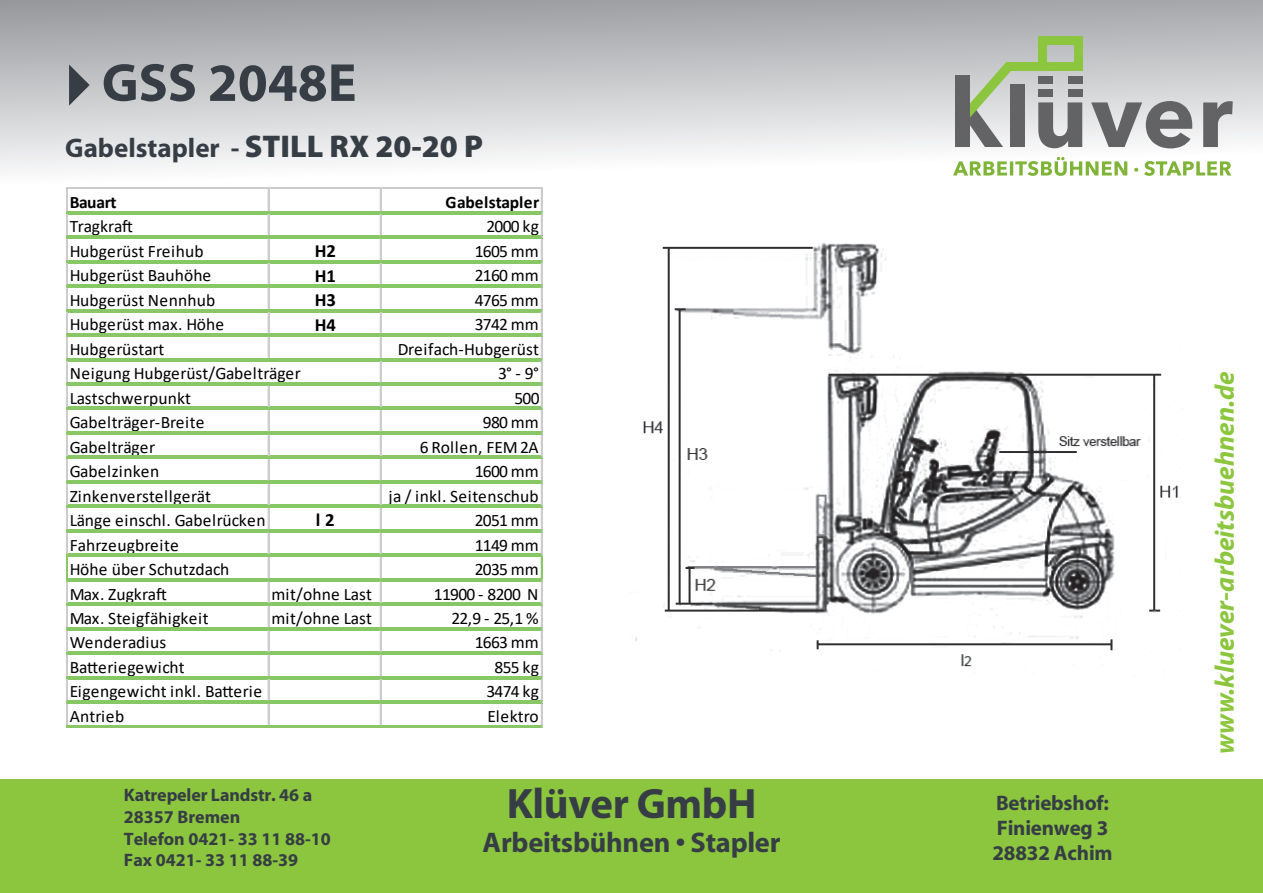
<style>
.page{position:relative;width:1263px;height:893px;background:#fff}
.page>*{position:absolute;margin:0;border:0;box-sizing:border-box;transform-origin:0 0}
.t1{font:700 54px "Myriad";color:#363d44}
.t2{font:700 42.75px "Myriad";letter-spacing:-.01em;color:#363d44}
.t3{font:700 28.5px "Myriad";letter-spacing:-.01em;color:#363d44}
.t4{font:italic 700 27px "Myriad Pro";color:#8bc63e}
.t5{font:700 27px "Myriad Pro";color:#363d44}
.t6{font:700 21px/25.2px "Myriad";letter-spacing:-.01em;color:#363d44}
.t7{font:700 18.6px "Calibri";letter-spacing:-.005em;color:#000}
.t8{font:700 18px/21.6px "Myriad";color:#363d44}
.t9{font:17.55px "Calibri";letter-spacing:.005em;color:#000}
.t10{font:700 17.55px "Calibri";letter-spacing:-.005em;color:#000}
.t11{font:17.55px "Calibri";letter-spacing:-.04em;color:#000}
.s1{font-weight:900;font-size:31.5px}
</style>
<div class="page">
<div style="left:0;top:0;width:1263px;height:185px;background:linear-gradient(to bottom,#9d9fa2,#fff)"></div>
<svg style="left:69px;top:64px;width:21px;height:42px"></svg>
<div style="left:0;top:779px;width:1263px;height:114px;background:#8bc63e"></div>
<img style="left:635px;top:243px;width:543px;height:424px">
<svg style="left:957px;top:63px;width:56px;height:84px;background:#bbc4b2"></svg>
<div style="left:1010px;top:84px;width:15px;height:63px;background:#636366"></div>
<svg style="left:1091px;top:101px;width:101px;height:47px"></svg>
<svg style="left:1203px;top:101px;width:30px;height:46px"></svg>
<svg style="left:1038px;top:102px;width:44px;height:46px;background:#89898c"></svg>
<div style="left:1006px;top:63px;width:76px;height:8px;background:#8bc63e"></div>
<div style="left:955px;top:75px;width:15px;height:72px;background:#636366"></div>
<div style="left:1038px;top:37px;width:44px;height:8px;background:#8bc63e"></div>
<div style="left:1038px;top:40px;width:8px;height:24px;background:#8bc63e"></div>
<div style="left:1074px;top:40px;width:8px;height:30px;background:#8bc63e"></div>
<svg style="left:953px;top:157px;width:278px;height:19px"></svg>
<div style="left:1068px;top:76px;width:14px;height:8px;background:#636366"></div>
<div style="left:1068px;top:89px;width:14px;height:8px;background:#636366"></div>
<div style="left:1038px;top:76px;width:15px;height:8px;background:#636366"></div>
<div style="left:1038px;top:89px;width:15px;height:8px;background:#636366"></div>
<hr style="left:66px;top:211px;width:476px;height:3px;background:#87c765">
<hr style="left:66px;top:235px;width:476px;height:4px;background:#87c765">
<hr style="left:66px;top:260px;width:476px;height:3px;background:#87c765">
<hr style="left:66px;top:284px;width:476px;height:4px;background:#87c765">
<hr style="left:66px;top:309px;width:476px;height:3px;background:#87c765">
<hr style="left:66px;top:333px;width:476px;height:4px;background:#87c765">
<hr style="left:66px;top:358px;width:476px;height:3px;background:#87c765">
<hr style="left:66px;top:382px;width:476px;height:4px;background:#87c765">
<svg style="left:268px;top:189px;width:1px;height:169px"></svg>
<hr style="left:66px;top:407px;width:476px;height:3px;background:#87c765">
<hr style="left:66px;top:431px;width:476px;height:4px;background:#87c765">
<hr style="left:66px;top:456px;width:476px;height:3px;background:#87c765">
<hr style="left:66px;top:480px;width:476px;height:4px;background:#87c765">
<hr style="left:66px;top:505px;width:476px;height:3px;background:#87c765">
<hr style="left:66px;top:529px;width:476px;height:4px;background:#87c765">
<hr style="left:66px;top:554px;width:476px;height:3px;background:#87c765">
<hr style="left:66px;top:578px;width:476px;height:4px;background:#87c765">
<hr style="left:66px;top:602px;width:476px;height:4px;background:#87c765">
<hr style="left:66px;top:627px;width:476px;height:3px;background:#87c765">
<hr style="left:66px;top:651px;width:476px;height:4px;background:#87c765">
<hr style="left:66px;top:676px;width:476px;height:3px;background:#87c765">
<hr style="left:66px;top:700px;width:476px;height:4px;background:#87c765">
<hr style="left:66px;top:725px;width:476px;height:2px;background:#87c765">
<svg style="left:66px;top:189px;width:1px;height:536px"></svg>
<svg style="left:268px;top:386px;width:1px;height:339px"></svg>
<svg style="left:380px;top:189px;width:1px;height:536px"></svg>
<hr style="left:66px;top:188px;width:476px;height:1px;background:#caccce">
<svg style="left:541px;top:188px;width:2px;height:539px"></svg>
<h1 class="t1" style="left:102px;top:55px;width:256px">GSS 2048E</h1>
<h3 class="t5" style="left:65px;top:130px;width:420px">Gabelstapler - <span class="s1">STILL RX 20-20 P</span></h3>
<p class="t10" style="left:70px;top:190px;width:48px">Bauart</p>
<p class="t10" style="left:445px;top:190px;width:95px">Gabelstapler</p>
<p class="t9" style="left:70px;top:214px;width:65px">Tragkraft</p>
<p class="t9" style="left:486px;top:214px;width:54px">2000 kg</p>
<p class="t9" style="left:70px;top:239px;width:135px">Hubgerüst Freihub</p>
<p class="t7" style="left:315px;top:238px;width:23px">H2</p>
<p class="t9" style="left:475px;top:239px;width:66px">1605 mm</p>
<p class="t9" style="left:70px;top:263px;width:143px">Hubgerüst Bauhöhe</p>
<p class="t7" style="left:315px;top:262px;width:23px">H1</p>
<p class="t9" style="left:475px;top:263px;width:66px">2160 mm</p>
<p class="t9" style="left:70px;top:288px;width:147px">Hubgerüst Nennhub</p>
<p class="t7" style="left:315px;top:287px;width:23px">H3</p>
<p class="t9" style="left:475px;top:288px;width:66px">4765 mm</p>
<p class="t9" style="left:70px;top:312px;width:156px">Hubgerüst max. Höhe</p>
<p class="t7" style="left:315px;top:311px;width:23px">H4</p>
<p class="t9" style="left:475px;top:312px;width:66px">3742 mm</p>
<p class="t9" style="left:70px;top:337px;width:96px">Hubgerüstart</p>
<p class="t9" style="left:398px;top:337px;width:143px">Dreifach-Hubgerüst</p>
<p class="t9" style="left:70px;top:361px;width:233px">Neigung Hubgerüst/Gabelträger</p>
<p class="t9" style="left:498px;top:361px;width:42px">3°-9°</p>
<p class="t9" style="left:70px;top:386px;width:123px">Lastschwerpunkt</p>
<p class="t9" style="left:514px;top:386px;width:27px">500</p>
<p class="t9" style="left:70px;top:410px;width:136px">Gabelträger-Breite</p>
<p class="t9" style="left:483px;top:410px;width:58px">980 mm</p>
<p class="t9" style="left:70px;top:435px;width:87px">Gabelträger</p>
<p class="t9" style="left:420px;top:435px;width:120px">6Rollen, FEM2A</p>
<p class="t9" style="left:70px;top:459px;width:91px">Gabelzinken</p>
<p class="t9" style="left:475px;top:459px;width:66px">1600 mm</p>
<p class="t9" style="left:70px;top:484px;width:143px">Zinkenverstellgerät</p>
<p class="t9" style="left:388px;top:484px;width:152px">ja / inkl. Seitenschub</p>
<p class="t9" style="left:70px;top:508px;width:197px">Länge einschl. Gabelrücken</p>
<p class="t7" style="left:316px;top:507px;width:20px">l 2</p>
<p class="t9" style="left:475px;top:508px;width:66px">2051 mm</p>
<p class="t9" style="left:70px;top:532px;width:111px">Fahrzeugbreite</p>
<p class="t9" style="left:475px;top:532px;width:66px">1149 mm</p>
<p class="t9" style="left:70px;top:557px;width:161px">Höhe über Schutzdach</p>
<p class="t9" style="left:475px;top:557px;width:66px">2035 mm</p>
<p class="t9" style="left:70px;top:581px;width:99px">Max. Zugkraft</p>
<p class="t9" style="left:272px;top:581px;width:102px">mit/ohne Last</p>
<p class="t11" style="left:434px;top:581px;width:106px">11900 - 8200 N</p>
<p class="t9" style="left:70px;top:606px;width:140px">Max. Steigfähigkeit</p>
<p class="t9" style="left:272px;top:606px;width:102px">mit/ohne Last</p>
<p class="t9" style="left:451px;top:606px;width:89px">22,9- 25,1%</p>
<p class="t9" style="left:70px;top:630px;width:98px">Wenderadius</p>
<p class="t9" style="left:475px;top:630px;width:66px">1663 mm</p>
<p class="t9" style="left:70px;top:655px;width:116px">Batteriegewicht</p>
<p class="t9" style="left:495px;top:655px;width:46px">855 kg</p>
<p class="t9" style="left:70px;top:679px;width:194px">Eigengewicht inkl. Batterie</p>
<p class="t9" style="left:486px;top:679px;width:54px">3474 kg</p>
<p class="t9" style="left:70px;top:704px;width:56px">Antrieb</p>
<p class="t9" style="left:488px;top:704px;width:53px">Elektro</p>
<p class="t8" style="left:124px;top:785px;width:208px">Katrepeler Landstr. 46 a<br>28357 Bremen<br>Telefon 0421- 33 11 88-10<br>Fax 0421- 33 11 88-39</p>
<h2 class="t2" style="left:507px;top:781px;width:251px">Klüver GmbH</h2>
<h3 class="t3" style="left:483px;top:828px;width:299px">Arbeitsbühnen • Stapler</h3>
<p class="t6" style="left:992px;top:791px;width:122px">Betriebshof:<br>Finienweg 3<br>28832 Achim</p>
<h3 class="t4" style="left:1207px;top:754px;width:384px;rotate:-90deg">www.kluever-arbeitsbuehnen.de</h3>
</div>
